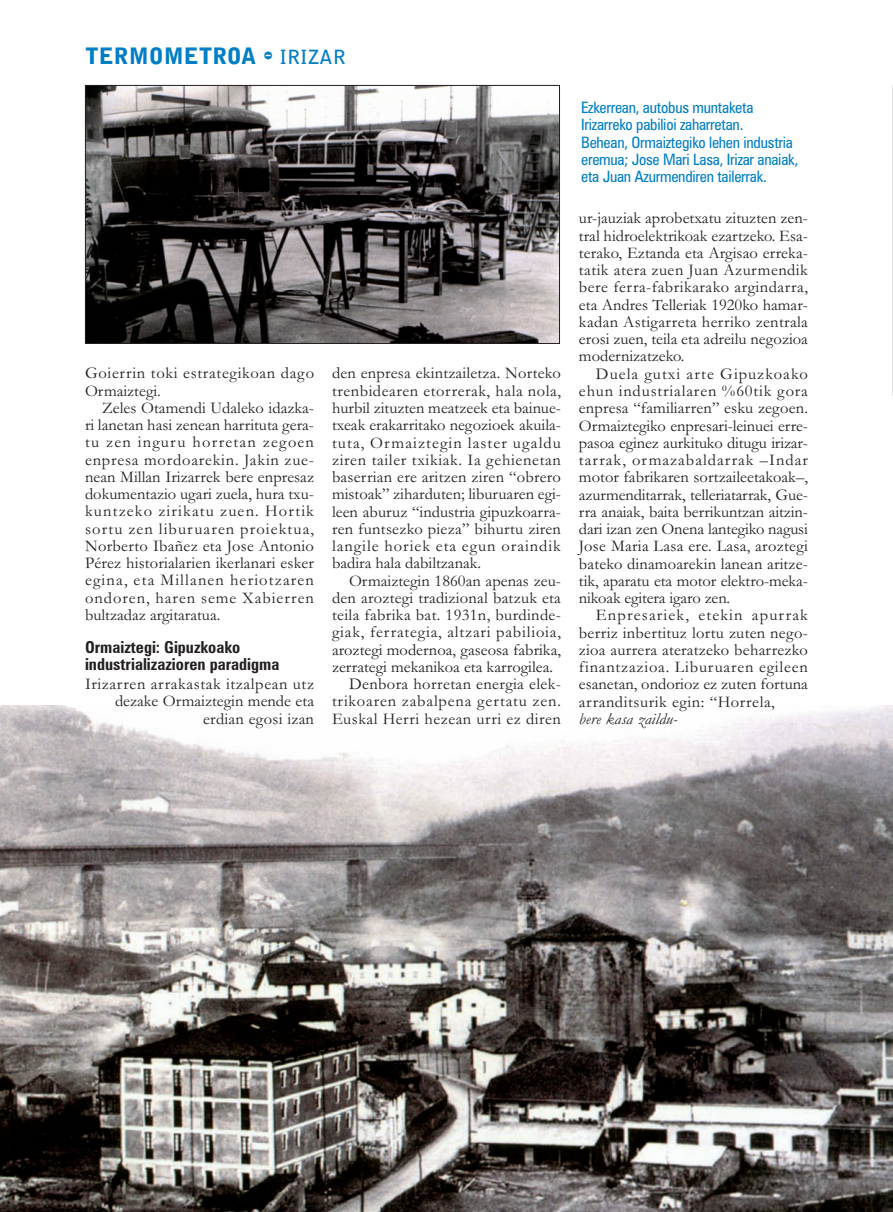
<style>
.page{position:relative;width:893px;height:1212px;background:#fff}
.page>*{position:absolute;margin:0;border:0;box-sizing:border-box;transform-origin:0 0}
.t1{font:900 22.5px "Bell Gothic Std";color:#007ec5}
.t2{font:16.5px/17.2px "Garamond";letter-spacing:.015em;color:#231f20;text-align:justify}
.t3{font:16.5px "Garamond";letter-spacing:.05em;color:#231f20}
.t4{font:700 condensed 16.5px/17.2px "Zurich BT";color:#231f20}
.t5{font:16.5px/17.2px "Garamond";letter-spacing:.04em;color:#231f20}
.t6{font:italic 16.5px "Garamond";letter-spacing:.005em;color:#231f20}
.t7{font:condensed 15.75px/17.2px "Zurich BT";letter-spacing:-.015em;color:#007ec5}
.s1{font-family:"Bodiac";font-weight:400}
.s2{font-weight:700;font-size:19.5px}
</style>
<div class="page">
<img style="left:0;top:705px;width:893px;height:507px">
<img style="left:87px;top:87px;width:471px;height:255px">
<div style="left:85px;top:85px;width:475px;height:259px;border:1px solid #231f20"></div>
<svg style="left:892px;top:85px;width:1px;height:311px"></svg>
<h1 class="t1" style="left:85px;top:48px;width:262px">TERMOMETROA <span class="s1">-</span> <span class="s2">IRIZAR</span></h1>
<p class="t5" style="left:85px;top:366px;width:231px">Goierrin toki estrategikoan dago<br>Ormaiztegi.</p>
<p class="t2" style="left:85px;top:401px;width:231px;text-indent:17px">Zeles Otamendi Udaleko idazka&shy;ri lanetan hasi zenean harrituta gera&shy;tu zen inguru horretan zegoen enpresa mordoarekin. Jakin zue&shy;nean Millan Irizarrek bere enpresaz dokumentazio ugari zuela, hura txu&shy;kuntzeko zirikatu zuen. Hortik sortu zen liburuaren proiektua, Norberto Ibañez eta Jose Antonio Pérez historialarien ikerlanari esker egina, eta Millanen heriotzaren ondoren, haren seme Xabierren bultzadaz argitaratua.</p>
<p class="t4" style="left:85px;top:640px;width:196px">Ormaiztegi: Gipuzkoako industrializazioren paradigma</p>
<p class="t2" style="left:85px;top:677px;width:230px;text-align:right">Irizarren arrakastak itzalpean utz dezake Ormaiztegin mende eta erdian egosi izan</p>
<p class="t2" style="left:332px;top:366px;width:231px">den enpresa ekintzailetza. Norteko trenbidearen etorrerak, hala nola, hurbil zituzten meatzeek eta bainue&shy;txeak erakarritako negozioek akuila&shy;tuta, Ormaiztegin laster ugaldu ziren tailer txikiak. Ia gehienetan baserrian ere aritzen ziren “obrero mistoak” ziharduten; liburuaren egi&shy;leen aburuz “industria gipuzkoarra&shy;ren funtsezko pieza” bihurtu ziren langile horiek eta egun oraindik badira hala dabiltzanak.</p>
<p class="t2" style="left:349px;top:574px;width:213px">Ormaiztegin 1860an apenas zeu-</p>
<p class="t2" style="left:332px;top:591px;width:230px">den aroztegi tradizional batzuk eta</p>
<p class="t2" style="left:332px;top:608px;width:231px">teila fabrika bat. 1931n, burdinde-</p>
<p class="t3" style="left:332px;top:626px;width:230px">giak, ferrategia, altzari pabilioia,</p>
<p class="t2" style="left:332px;top:643px;width:230px">aroztegi modernoa, gaseosa fabrika,</p>
<p class="t2" style="left:332px;top:660px;width:223px">zerrategi mekanikoa eta karrogilea.</p>
<p class="t2" style="left:349px;top:677px;width:214px">Denbora horretan energia elek-</p>
<p class="t3" style="left:332px;top:695px;width:230px">trikoaren zabalpena gertatu zen.</p>
<p class="t2" style="left:332px;top:712px;width:230px">Euskal Herri hezean urri ez diren</p>
<p class="t7" style="left:581px;top:100px;width:219px">Ezkerrean, autobus muntaketa Irizarreko pabilioi zaharretan.<br>Behean, Ormaiztegiko lehen industria eremua; Jose Mari Lasa, Irizar anaiak, eta Juan Azurmendiren tailerrak.</p>
<p class="t2" style="left:579px;top:211px;width:231px">ur-jauziak aprobetxatu zituzten zen&shy;tral hidroelektrikoak ezartzeko. Esa&shy;terako, Eztanda eta Argisao erreka&shy;tatik atera zuen Juan Azurmendik bere ferra-fabrikarako argindarra, eta Andres Telleriak 1920ko hamar&shy;kadan Astigarreta herriko zentrala erosi zuen, teila eta adreilu negozioa modernizatzeko.</p>
<p class="t2" style="left:579px;top:367px;width:231px;text-indent:17px">Duela gutxi arte Gipuzkoako ehun industrialaren %60tik gora enpresa “familiarren” esku zegoen.<br>Ormaiztegiko enpresari-leinuei erre&shy;pasoa eginez aurkituko ditugu irizar&shy;tarrak, ormazabaldarrak –Indar motor fabrikaren sortzaileetakoak–, azurmenditarrak, telleriatarrak, Gue&shy;rra anaiak, baita berrikuntzan aitzin&shy;dari izan zen Onena lantegiko nagusi Jose Maria Lasa ere. Lasa, aroztegi bateko dinamoarekin lanean aritze&shy;tik, aparatu eta motor elektro-meka&shy;nikoak egitera igaro zen.</p>
<p class="t2" style="left:579px;top:608px;width:231px;text-indent:17px">Enpresariek, etekin apurrak berriz inbertituz lortu zuten nego&shy;zioa aurrera ateratzeko beharrezko finantzazioa. Liburuaren egileen esanetan, ondorioz ez zuten fortuna arranditsurik egin: “Horrela,</p>
<p class="t6" style="left:579px;top:713px;width:100px">bere kasa zaildu-</p>
</div>
